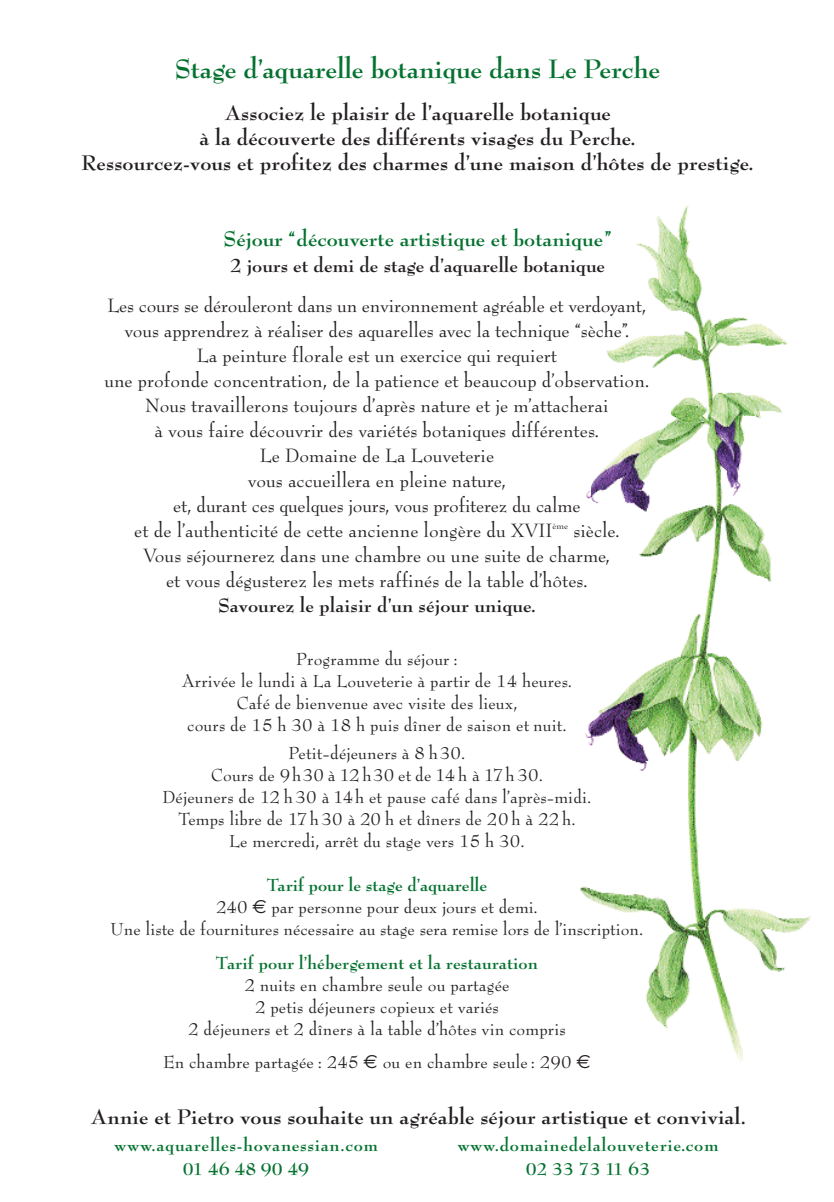
<style>
.page{position:relative;width:834px;height:1202px;background:#fff}
.page>*{position:absolute;margin:0;border:0;box-sizing:border-box;transform-origin:0 0}
.t1{font:700 29px "Bernhard Modern";letter-spacing:-.005em;color:#057230}
.t2{font:700 23px/25px "Bernhard Modern";letter-spacing:.005em;color:#231f20;text-align:center}
.t3{font:700 23px "Bernhard Modern";color:#057230}
.t4{font:21px/25px "Bernhard Modern";color:#231f20;text-align:center}
.t5{font:700 21px "Bernhard Modern";color:#231f20}
.t6{font:19px/22px "Bernhard Modern";letter-spacing:.005em;color:#231f20;text-align:center}
.t7{font:700 19px/24px "Bernhard Modern";letter-spacing:.035em;color:#057230;text-align:center}
.t8{font:700 19px "Bernhard Modern";letter-spacing:.005em;color:#057230}
.s1{font-weight:700;color:#057230}
.s2{font-family:"Euro Sans"}
</style>
<div class="page">
<img style="left:580px;top:205px;width:231px;height:856px">
<h1 class="t1" style="left:175px;top:56px;width:486px">Stage d’aquarelle botanique dans Le Perche</h1>
<p class="t2" style="left:82px;top:101px;width:673px">Associez le plaisir de l’aquarelle botanique<br>à la découverte des différents visages du Perche.<br>Ressourcez-vous et profitez des charmes d’une maison d’hôtes de prestige.</p>
<p class="t3" style="left:223px;top:229px;width:389px">Séjour “découverte artistique et botanique”</p>
<p class="t5" style="left:230px;top:255px;width:377px">2 jours et demi de stage d’aquarelle botanique</p>
<p class="t4" style="left:104px;top:293px;width:546px">Les cours se dérouleront dans un environnement agréable et verdoyant, vous apprendrez à réaliser des aquarelles avec la technique “sèche”.<br>La peinture florale est un exercice qui requiert<br>une profonde concentration, de la patience et beaucoup d’observation.<br>Nous travaillerons toujours d’après nature et je m’attacherai<br>à vous faire découvrir des variétés botaniques différentes.<br>Le Domaine de La Louveterie<br>vous accueillera en pleine nature,<br>et, durant ces quelques jours, vous profiterez du calme<br>et de l’authenticité de cette ancienne longère du XVII<sup>ème</sup> siècle.<br>Vous séjournerez dans une chambre ou une suite de charme,<br>et vous dégusterez les mets raffinés de la table d’hôtes.</p>
<p class="t5" style="left:218px;top:596px;width:319px">Savourez le plaisir d’un séjour unique.</p>
<p class="t6" style="left:182px;top:648px;width:392px">Programme du séjour :<br>Arrivée le lundi à La Louveterie à partir de 14 heures.<br>Café de bienvenue avec visite des lieux,<br>cours de 15 h 30 à 18 h puis dîner de saison et nuit.</p>
<p class="t6" style="left:162px;top:742px;width:430px">Petit-déjeuners à 8 h30.<br>Cours de 9h30 à 12h30 et de 14h à 17h30.<br>Déjeuners de 12 h 30 à 14h et pause café dans l’après-midi.<br>Temps libre de 17 h 30 à 20 h et dîners de 20 h à 22 h.<br>Le mercredi, arrêt du stage vers 15 h 30.</p>
<p class="t6" style="left:111px;top:875px;width:534px"><span class="s1">Tarif pour le stage d’aquarelle<br></span>240 <span class="s2">€</span> par personne pour deux jours et demi.<br>Une liste de fournitures nécessaire au stage sera remise lors de l’inscription.</p>
<p class="t8" style="left:216px;top:954px;width:323px">Tarif pour l’hébergement et la restauration</p>
<p class="t6" style="left:188px;top:974px;width:379px">2 nuits en chambre seule ou partagée<br>2 petis déjeuners copieux et variés<br>2 déjeuners et 2 dîners à la table d’hôtes vin compris</p>
<p class="t6" style="left:163px;top:1051px;width:429px">En chambre partagée : 245 <span class="s2">€</span> ou en chambre seule: 290 <span class="s2">€</span></p>
<p class="t2" style="left:90px;top:1105px;width:657px">Annie et Pietro vous souhaite un agréable séjour artistique et convivial.</p>
<p class="t7" style="left:114px;top:1133px;width:265px">www.aquarelles-hovanessian.com<br>01 46 48 90 49</p>
<p class="t7" style="left:457px;top:1133px;width:263px">www.domainedelalouveterie.com<br>02 33 73 11 63</p>
</div>
